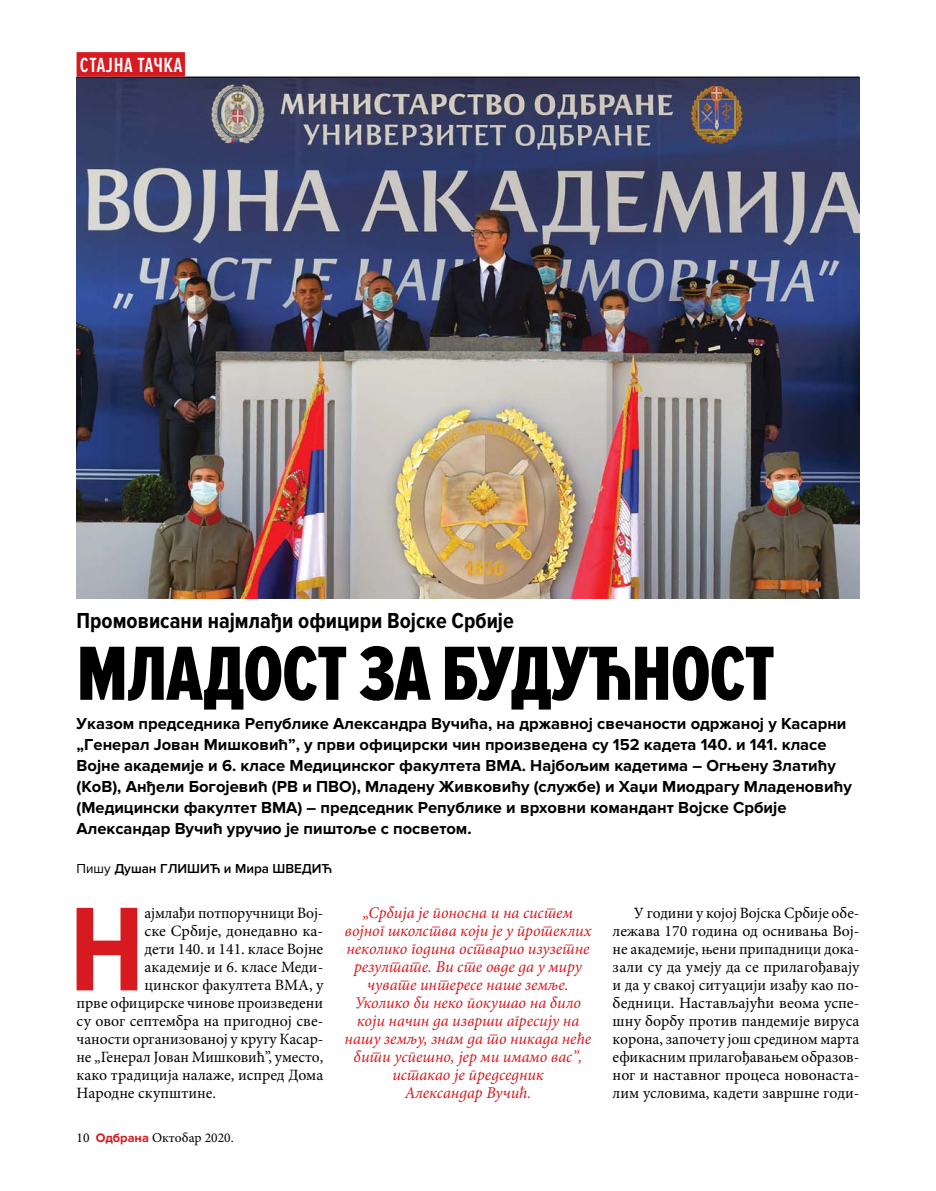
<style>
.page{position:relative;width:936px;height:1191px;background:#fff}
.page>*{position:absolute;margin:0;border:0;box-sizing:border-box;transform-origin:0 0}
.t1{font:700 123.75px "Proxima Nova Cond";color:#d71920}
.t2{font:79.5px "Proxima Nova Ex Cn Extrabld";letter-spacing:-.01em;color:#000}
.t3{font:700 22.5px "Proxima Nova Cond";color:#000}
.t4{font:600 21.3px "Proxima Nova Ex Cn";letter-spacing:.03em;color:#fff}
.t5{font:700 16.5px/21px "Proxima Nova";color:#000}
.t6{font:italic 16.5px/18px "Minion Pro";color:#d71920;text-align:center}
.t7{font:15.75px/18px "Minion Pro";color:#000;text-align:justify}
.t8{font:600 13.5px "Proxima Nova";color:#000}
.t9{font:13.5px "Minion Pro";color:#000}
.s1{font-weight:400}
.s2{font-family:"Proxima Nova";font-weight:700;font-size:12.75px;color:#d71920}
</style>
<div class="page">
<img style="left:77px;top:78px;width:782px;height:520px">
<hr style="left:77px;top:77px;width:782px;height:1px;background:#000">
<div style="left:77px;top:52px;width:108px;height:25px;background:#d71920"></div>
<h3 class="t4" style="left:80px;top:53px;width:104px">СТАЈНА ТАЧКА</h3>
<h3 class="t3" style="left:77px;top:608px;width:439px">Промовисани најмлађи официри Војске Србије</h3>
<h2 class="t2" style="left:77px;top:629px;width:700px">МЛАДОСТ ЗА БУДУЋНОСТ</h2>
<p class="t5" style="left:77px;top:713px;width:776px">Указом председника Републике Александра Вучића, на државној свечаности одржаној у Касарни „Генерал Јован Мишковић”, у први официрски чин произведена су 152 кадета 140. и 141. класе Војне академије и 6. класе Медицинског факултета ВМА. Најбољим кадетима – Огњену Златићу (КоВ), Анђели Богојевић (РВ и ПВО), Младену Живковићу (службе) и Хаџи Миодрагу Младеновићу (Медицински факултет ВМА) – председник Републике и врховни командант Војске Србије Александар Вучић уручио је пиштоље с посветом.</p>
<p class="t8" style="left:77px;top:861px;width:257px"><span class="s1">Пишу</span> Душан ГЛИШИЋ и Мира ШВЕДИЋ</p>
<p class="t7" style="left:612px;top:904px;width:248px;text-indent:21px">У години у којој Војска Србије обе&shy;лежава 170 година од оснивања Вој&shy;не академије, њени припадници дока&shy;зали су да умеју да се прилагођавају и да у свакој ситуацији изађу као по&shy;бедници. Настављајући веома успе&shy;шну борбу против пандемије вируса корона, започету још средином марта ефикасним прилагођавањем образов&shy;ног и наставног процеса новонаста&shy;лим условима, кадети завршне годи-</p>
<p class="t6" style="left:344px;top:904px;width:248px">„Србија је поносна и на систем војног школства који је у протеклих неколико година остварио изузетне резултате. Ви сте овде да у миру чувате интересе наше земље.<br>Уколико би неко покушао на било који начин да изврши агресију на нашу земљу, знам да то никада неће бити успешно, јер ми имамо вас”, истакао је председник<br>Александар Вучић.</p>
<h1 class="t1" style="left:69px;top:880px;width:77px">Н</h1>
<p class="t7" style="left:144px;top:904px;width:180px">ајмлађи потпоручници Вој-</p>
<p class="t7" style="left:144px;top:922px;width:180px">ске Србије, донедавно ка-</p>
<p class="t7" style="left:144px;top:940px;width:180px">дети 140. и 141. класе Војне</p>
<p class="t7" style="left:144px;top:958px;width:180px">академије и 6. класе Меди-</p>
<p class="t7" style="left:144px;top:976px;width:180px">цинског факултета ВМА, у</p>
<p class="t7" style="left:77px;top:994px;width:248px">прве официрске чинове произведени</p>
<p class="t7" style="left:77px;top:1012px;width:248px">су овог септембра на пригодној све-</p>
<p class="t7" style="left:77px;top:1030px;width:248px">чаности организованој у кругу Касар-</p>
<p class="t7" style="left:77px;top:1048px;width:248px">не „Генерал Јован Мишковић”, уместо,</p>
<p class="t7" style="left:77px;top:1066px;width:248px">како традиција налаже, испред Дома</p>
<p class="t7" style="left:77px;top:1084px;width:141px">Народне скупштине.</p>
<p class="t9" style="left:77px;top:1129px;width:159px">10 <span class="s2">Одбрана</span> Октобар 2020.</p>
</div>
